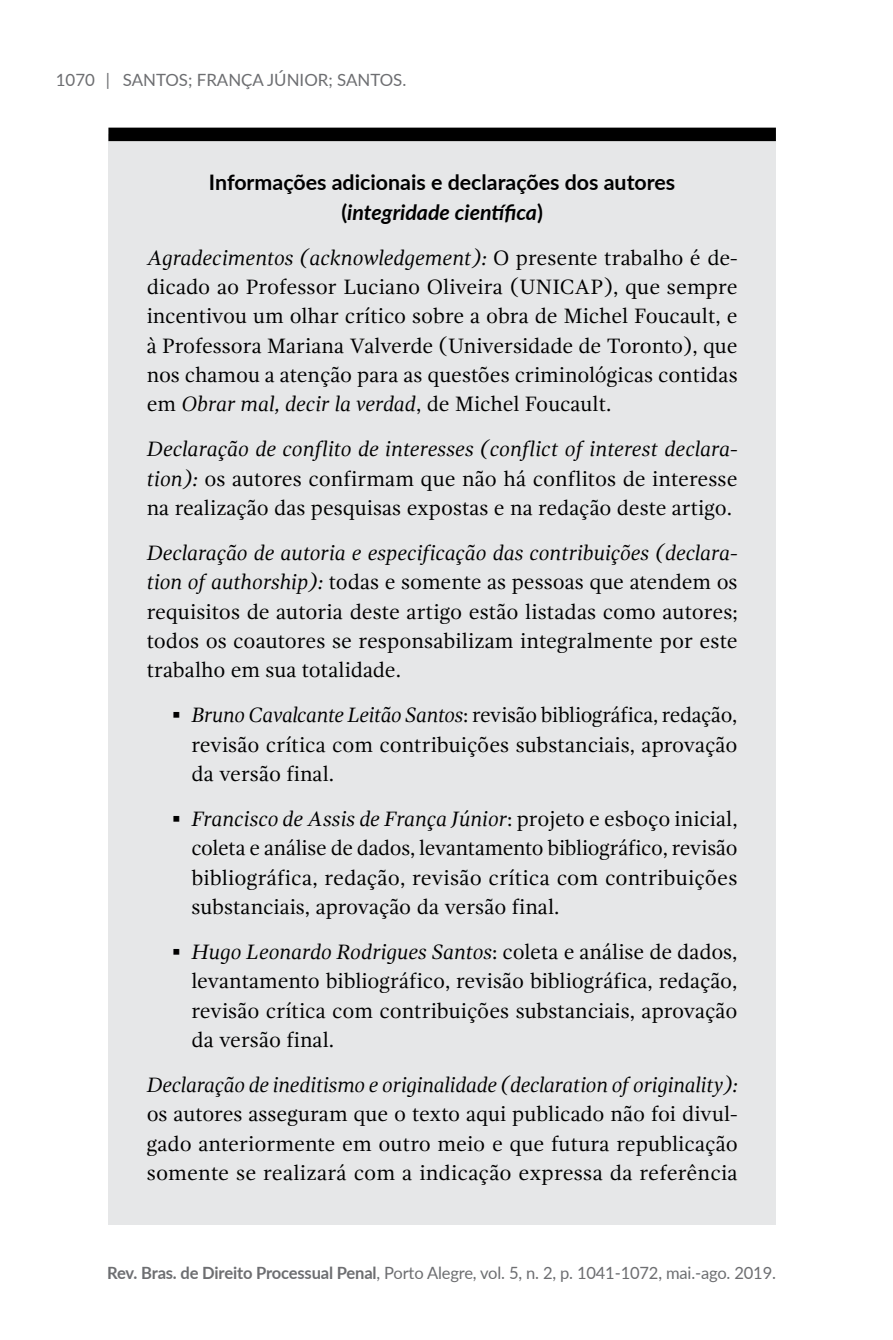
<style>
.page{position:relative;width:893px;height:1340px;background:#fff}
.page>*{position:absolute;margin:0;border:0;box-sizing:border-box;transform-origin:0 0}
.t1{font:21.38px/29.2px "Gandhi Serif";color:#000;text-align:justify}
.t2{font:700 21.38px/29.2px "Lato";color:#000;text-align:center}
.t3{font:italic 21.38px "Gandhi Serif";letter-spacing:-.005em;color:#000}
.t4{font:16.88px "Lato";letter-spacing:-.01em;color:#6d6e71}
.s1{font-style:italic}
.s2{font-family:"Lato"}
.s3{font-weight:700}
</style>
<div class="page">
<div style="left:108px;top:134px;width:668px;height:1091px;background:#e6e7e8"></div>
<div style="left:108px;top:128px;width:668px;height:13px;background:#000"></div>
<p class="t4" style="left:56px;top:67px;width:352px">1070 | SANTOS; FRANÇA JÚNIOR; SANTOS.</p>
<p class="t2" style="left:209px;top:167px;width:468px">Informações adicionais e declarações dos autores (<span class="s1">integridade científica</span>)</p>
<p class="t1" style="left:147px;top:243px;width:592px"><span class="s1">Agradecimentos (acknowledgement):</span> O presente trabalho é de&shy;dicado ao Professor Luciano Oliveira (UNICAP), que sempre incentivou um olhar crítico sobre a obra de Michel Foucault, e à Professora Mariana Valverde (Universidade de Toronto), que nos chamou a atenção para as questões criminológicas contidas em <span class="s1">Obrar mal, decir la verdad</span>, de Michel Foucault.</p>
<p class="t1" style="left:147px;top:434px;width:592px"><span class="s1">Declaração de conflito de interesses (conflict of interest declara&shy;tion):</span> os autores confirmam que não há conflitos de interesse na realização das pesquisas expostas e na redação deste artigo.</p>
<p class="t1" style="left:147px;top:538px;width:593px"><span class="s1">Declaração de autoria e especificação das contribuições (declara&shy;tion of authorship):</span> todas e somente as pessoas que atendem os requisitos de autoria deste artigo estão listadas como autores; todos os coautores se responsabilizam integralmente por este trabalho em sua totalidade.</p>
<p class="t1" style="left:191px;top:700px;width:548px;text-indent:-19px"><span class="s2">▪</span> <span class="s1">Bruno Cavalcante Leitão Santos</span>: revisão bibliográfica, redação, revisão crítica com contribuições substanciais, aprovação da versão final.</p>
<p class="t1" style="left:191px;top:804px;width:548px;text-indent:-19px"><span class="s2">▪</span> <span class="s1">Francisco de Assis de França Júnior</span>: projeto e esboço inicial, coleta e análise de dados, levantamento bibliográfico, revisão bibliográfica, redação, revisão crítica com contribuições substanciais, aprovação da versão final.</p>
<p class="t1" style="left:191px;top:937px;width:548px;text-indent:-19px"><span class="s2">▪</span> <span class="s1">Hugo Leonardo Rodrigues Santos</span>: coleta e análise de dados, levantamento bibliográfico, revisão bibliográfica, redação, revisão crítica com contribuições substanciais, aprovação da versão final.</p>
<p class="t3" style="left:147px;top:1072px;width:592px">Declaração de ineditismo e originalidade (declaration of originality):</p>
<p class="t1" style="left:147px;top:1099px;width:593px">os autores asseguram que o texto aqui publicado não foi divul&shy;gado anteriormente em outro meio e que futura republicação somente se realizará com a indicação expressa da referência</p>
<p class="t4" style="left:107px;top:1260px;width:670px"><span class="s3">Rev. Bras. de Direito Processual Penal</span>, PORTO ALEGRE, VOL. 5, N. 2, P. 1041-1072, MAI.-AGO. 2019.</p>
</div>
